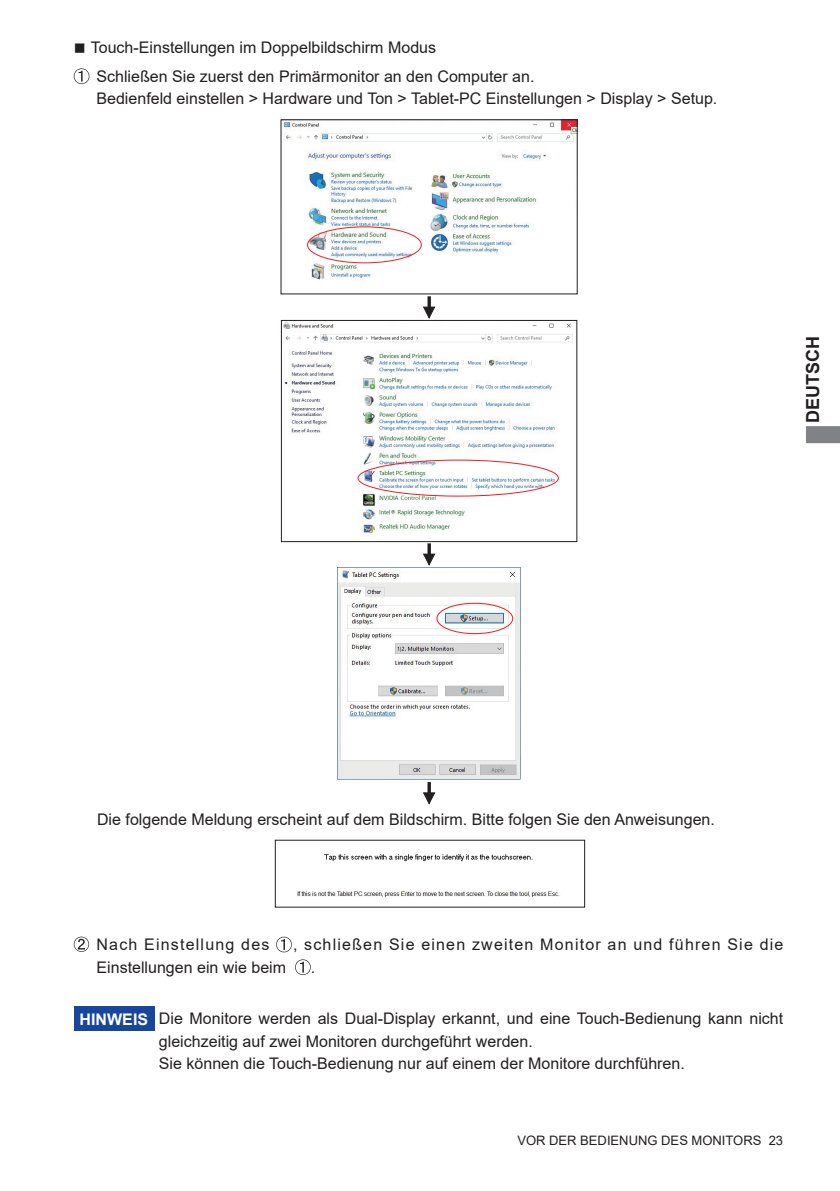
<style>
.page{position:relative;width:840px;height:1191px;background:#fff}
.page>*{position:absolute;margin:0;border:0;box-sizing:border-box;transform-origin:0 0}
.t1{font:700 18px "Arial";color:#231f20}
.t2{font:16px/22.6px "Arial";color:#231f20}
.t3{font:16px "Arial";letter-spacing:.075em;color:#231f20}
.t4{font:700 16px "Arial";color:#fff}
.t5{font:13px "Arial";color:#231f20}
</style>
<div class="page">
<svg style="left:806px;top:426px;width:33px;height:17px"></svg>
<div style="left:74px;top:1005px;width:80px;height:25px;background:#18469d"></div>
<svg style="left:74px;top:68px;width:15px;height:16px"></svg>
<svg style="left:74px;top:936px;width:15px;height:16px"></svg>
<svg style="left:276px;top:936px;width:16px;height:16px"></svg>
<svg style="left:295px;top:959px;width:15px;height:16px"></svg>
<img style="left:283px;top:122px;width:292px;height:158px">
<div style="left:307px;top:226px;width:114px;height:37px;border:1px solid #ee1d23;border-radius:50%"></div>
<img style="left:283px;top:322px;width:290px;height:214px">
<div style="left:281px;top:320px;width:295px;height:222px;border:1px solid #231f20"></div>
<div style="left:357px;top:460px;width:201px;height:36px;border:1px solid #ee1d23;border-radius:50%"></div>
<img style="left:338px;top:567px;width:182px;height:212px">
<div style="left:436px;top:603px;width:76px;height:31px;border:1px solid #ee1d23;border-radius:50%"></div>
<img style="left:297px;top:854px;width:263px;height:44px">
<svg style="left:423px;top:296px;width:11px;height:22px"></svg>
<svg style="left:423px;top:543px;width:11px;height:22px"></svg>
<svg style="left:423px;top:782px;width:11px;height:22px"></svg>
<p class="t2" style="left:96px;top:34px;width:439px;line-height:28.4px;text-indent:-23px">■ Touch-Einstellungen im Doppelbildschirm Modus<br>Schließen Sie zuerst den Primärmonitor an den Computer an.</p>
<p class="t2" style="left:96px;top:87px;width:622px">Bedienfeld einstellen &gt; Hardware und Ton &gt; Tablet-PC Einstellungen &gt; Display &gt; Setup.</p>
<p class="t1" style="left:799px;top:422px;width:88px;rotate:-90deg">DEUTSCH</p>
<p class="t2" style="left:97px;top:807px;width:619px">Die folgende Meldung erscheint auf dem Bildschirm. Bitte folgen Sie den Anweisungen.</p>
<p class="t3" style="left:96px;top:933px;width:174px">Nach Einstellung des</p>
<p class="t3" style="left:293px;top:933px;width:491px">, schließen Sie einen zweiten Monitor an und führen Sie die</p>
<p class="t2" style="left:96px;top:955px;width:191px">Einstellungen ein wie beim</p>
<p class="t2" style="left:310px;top:955px;width:6px">.</p>
<p class="t2" style="left:159px;top:1006px;width:625px">Die Monitore werden als Dual-Display erkannt, und eine Touch-Bedienung kann nicht gleichzeitig auf zwei Monitoren durchgeführt werden.<br>Sie können die Touch-Bedienung nur auf einem der Monitore durchführen.</p>
<p class="t4" style="left:80px;top:1008px;width:70px">HINWEIS</p>
<p class="t5" style="left:517px;top:1131px;width:267px">VOR DER BEDIENUNG DES MONITORS 23</p>
</div>
